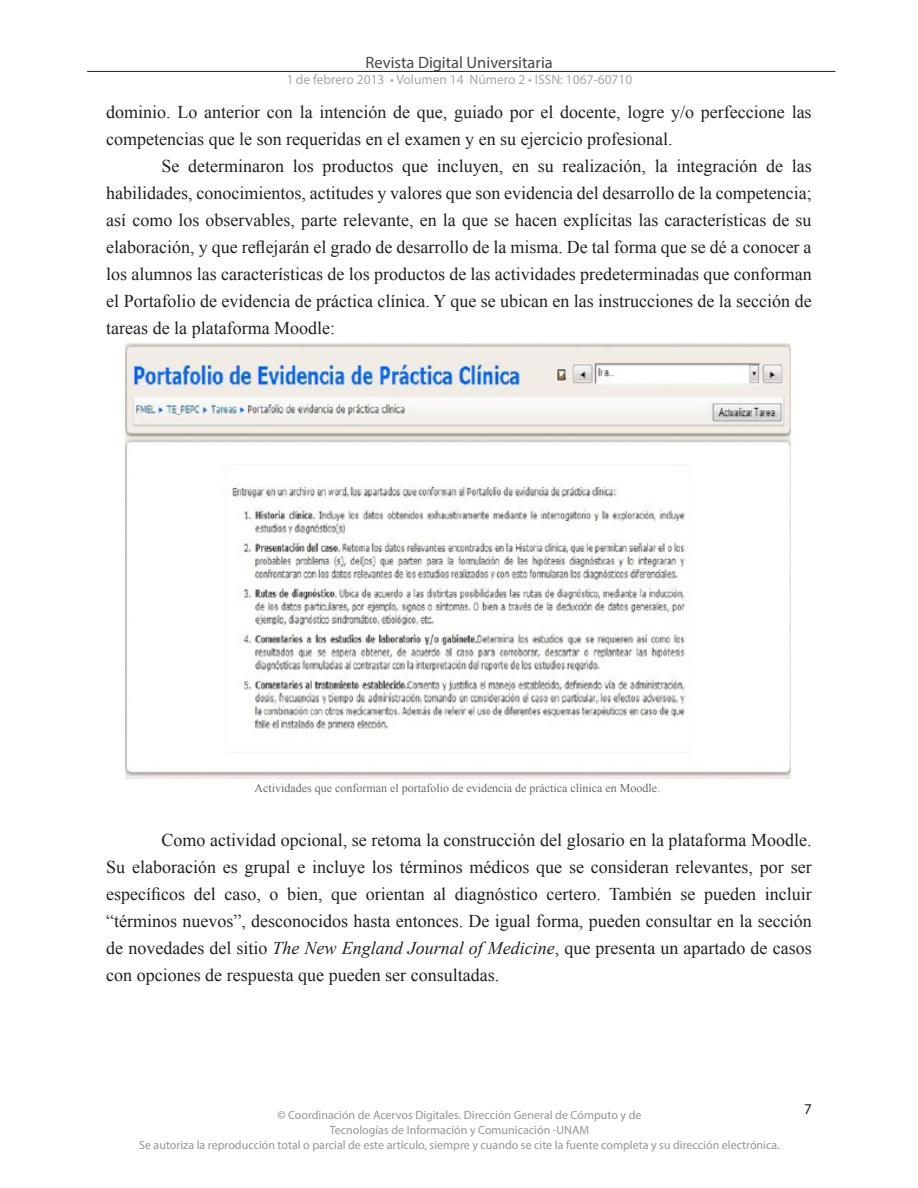
<style>
.page{position:relative;width:918px;height:1188px;background:#fff}
.page>*{position:absolute;margin:0;border:0;box-sizing:border-box;transform-origin:0 0}
.contenido{font:18px/27px "Times New Roman";color:#231f20;text-align:justify}
.t1{font:16.5px "Myriad Pro";color:#231f20}
.t2{font:15px "Myriad Pro";color:#231f20}
.t3{font:13.5px "Myriad Pro";color:#939598}
.t4{font:12px/15px "Myriad Pro";color:#939598;text-align:center}
.pie_de_foto{font:12px "Times New Roman";color:#696969}
.s1{font-style:italic}
.s2{color:#808285}
</style>
<div class="page">
<hr style="left:87px;top:71px;width:749px;height:1px;background:#231f20">
<img style="left:125px;top:343px;width:667px;height:436px">
<p class="t1" style="left:366px;top:52px;width:189px">Revista Digital Universitaria</p>
<p class="t3" style="left:286px;top:71px;width:348px">1 de febrero 2013 • Volumen 14 Número 2 • ISSN: 1067-60710</p>
<p class="contenido" style="left:106px;top:99px;width:707px">dominio. Lo anterior con la intención de que, guiado por el docente, logre y/o perfeccione las competencias que le son requeridas en el examen y en su ejercicio profesional.</p>
<p class="contenido" style="left:106px;top:153px;width:707px;text-indent:55px">Se determinaron los productos que incluyen, en su realización, la integración de las habilidades, conocimientos, actitudes y valores que son evidencia del desarrollo de la competencia; así como los observables, parte relevante, en la que se hacen explícitas las características de su elaboración, y que reflejarán el grado de desarrollo de la misma. De tal forma que se dé a conocer a los alumnos las características de los productos de las actividades predeterminadas que conforman el Portafolio de evidencia de práctica clínica. Y que se ubican en las instrucciones de la sección de tareas de la plataforma Moodle:</p>
<p class="pie_de_foto" style="left:254px;top:780px;width:407px">Actividades que conforman el portafolio de evidencia de práctica clínica en Moodle.</p>
<p class="contenido" style="left:106px;top:827px;width:707px;text-indent:55px">Como actividad opcional, se retoma la construcción del glosario en la plataforma Moodle.<br>Su elaboración es grupal e incluye los términos médicos que se consideran relevantes, por ser específicos del caso, o bien, que orientan al diagnóstico certero. También se pueden incluir “términos nuevos”, desconocidos hasta entonces. De igual forma, pueden consultar en la sección de novedades del sitio <span class="s1">The New England Journal of Medicine</span>, que presenta un apartado de casos con opciones de respuesta que pueden ser consultadas.</p>
<p class="t4" style="left:139px;top:1108px;width:642px"><span class="s2">©</span> Coordinación de Acervos Digitales. Dirección General de Cómputo y de<br>Tecnologías de Información y Comunicación -UNAM<br>Se autoriza la reproducción total o parcial de este artículo, siempre y cuando se cite la fuente completa y su dirección electrónica.</p>
<p class="t2" style="left:804px;top:1100px;width:9px">7</p>
</div>
